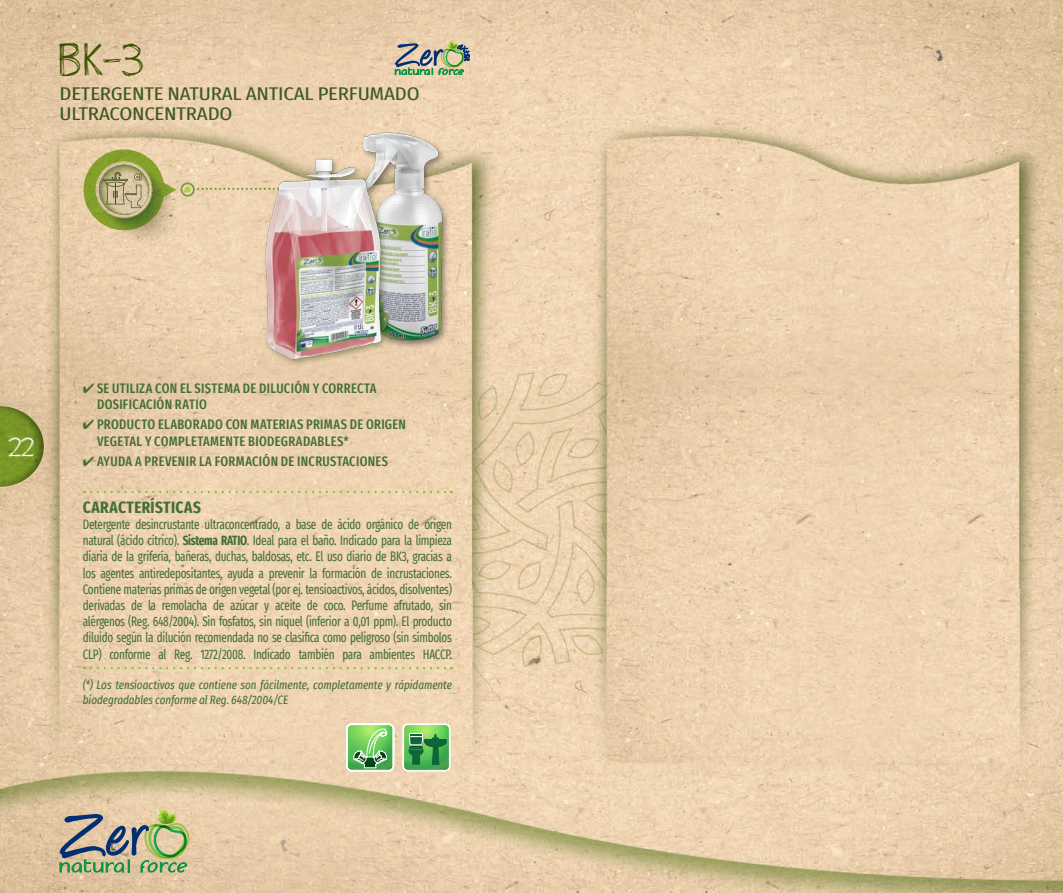
<style>
.page{position:relative;width:1063px;height:893px;background:#fff}
.page>*{position:absolute;margin:0;border:0;box-sizing:border-box;transform-origin:0 0}
.t1{font:45px "theunseen";color:#426c01}
.t2{font:27px "theunseen";color:#fff}
.t3{font:extra-condensed 18px/19.5px "Fira Sans";letter-spacing:-.01em;color:#446e35;scale:1.25 1}
.t4{font:700 extra-condensed 16.5px "Fira Sans";letter-spacing:.025em;color:#446e35}
.t5{font:extra-condensed 13.5px/16.2px "Fira Sans";letter-spacing:-.025em;color:#446e35;text-align:justify;scale:.9 1}
.t6{font:500 extra-condensed 13.5px/16.2px "Fira Sans";letter-spacing:.025em;color:#446e35}
.t7{font:italic extra-condensed 12px/14.4px "Fira Sans";letter-spacing:-.005em;color:#446e35}
.s1{font-weight:700}
</style>
<div class="page">
<img style="left:0;top:0;width:1063px;height:893px">
<div style="left:0;top:405px;width:45px;height:82px;background:#231f20;opacity:.5"></div>
<svg style="left:60px;top:808px;width:129px;height:64px;background:#a9ac8c"></svg>
<svg style="left:91px;top:491px;width:361px;height:2px"></svg>
<svg style="left:91px;top:667px;width:361px;height:2px"></svg>
<svg style="left:395px;top:40px;width:75px;height:35px;background:#a2ac90"></svg>
<svg style="left:84px;top:149px;width:157px;height:96px;background:#cec08f"></svg>
<div style="left:185px;top:186px;width:6px;height:7px;background:#add144;border-radius:50%"></div>
<img style="left:339px;top:122px;width:143px;height:229px">
<img style="left:241px;top:133px;width:171px;height:239px">
<img style="left:465px;top:708px;width:24px;height:68px">
<img style="left:367px;top:708px;width:98px;height:68px">
<svg style="left:403px;top:724px;width:47px;height:46px;background:#59ad5f"></svg>
<div style="left:346px;top:723px;width:48px;height:49px;border:2px solid #fff;border-radius:5px"></div>
<svg style="left:347px;top:711px;width:46px;height:59px;background:#96c983"></svg>
<h1 class="t1" style="left:60px;top:42px;width:86px">BK-3</h1>
<h3 class="t3" style="left:60px;top:84px;width:290px">DETERGENTE NATURAL ANTICAL PERFUMADO<br>ULTRACONCENTRADO</h3>
<h2 class="t2" style="left:9px;top:436px;width:27px">22</h2>
<p class="t6" style="left:97px;top:379px;width:281px;text-indent:-14px">✔ SE UTILIZA CON EL SISTEMA DE DILUCIÓN Y CORRECTA<br>DOSIFICACIÓN RATIO</p>
<p class="t6" style="left:97px;top:416px;width:311px;text-indent:-14px">✔ PRODUCTO ELABORADO CON MATERIAS PRIMAS DE ORIGEN<br>VEGETAL Y COMPLETAMENTE BIODEGRADABLES*</p>
<p class="t6" style="left:83px;top:453px;width:307px">✔ AYUDA A PREVENIR LA FORMACIÓN DE INCRUSTACIONES</p>
<p class="t4" style="left:83px;top:493px;width:119px">CARACTERÍSTICAS</p>
<p class="t5" style="left:83px;top:516px;width:412px">Detergente desincrustante ultraconcentrado, a base de ácido orgánico de origen natural (ácido cítrico). <span class="s1">Sistema RATIO</span>. Ideal para el baño. Indicado para la limpieza diaria de la grifería, bañeras, duchas, baldosas, etc. El uso diario de BK3, gracias a los agentes antiredepositantes, ayuda a prevenir la formación de incrustaciones.<br>Contiene materias primas de origen vegetal (por ej. tensioactivos, ácidos, disolventes) derivadas de la remolacha de azúcar y aceite de coco. Perfume afrutado, sin alérgenos (Reg. 648/2004). Sin fosfatos, sin níquel (inferior a 0,01 ppm). El producto diluido según la dilución recomendada no se clasifica como peligroso (sin símbolos CLP) conforme al Reg. 1272/2008. Indicado también para ambientes HACCP.</p>
<p class="t7" style="left:83px;top:677px;width:371px">(*) Los tensioactivos que contiene son fácilmente, completamente y rápidamente biodegradables conforme al Reg. 648/2004/CE</p>
</div>
